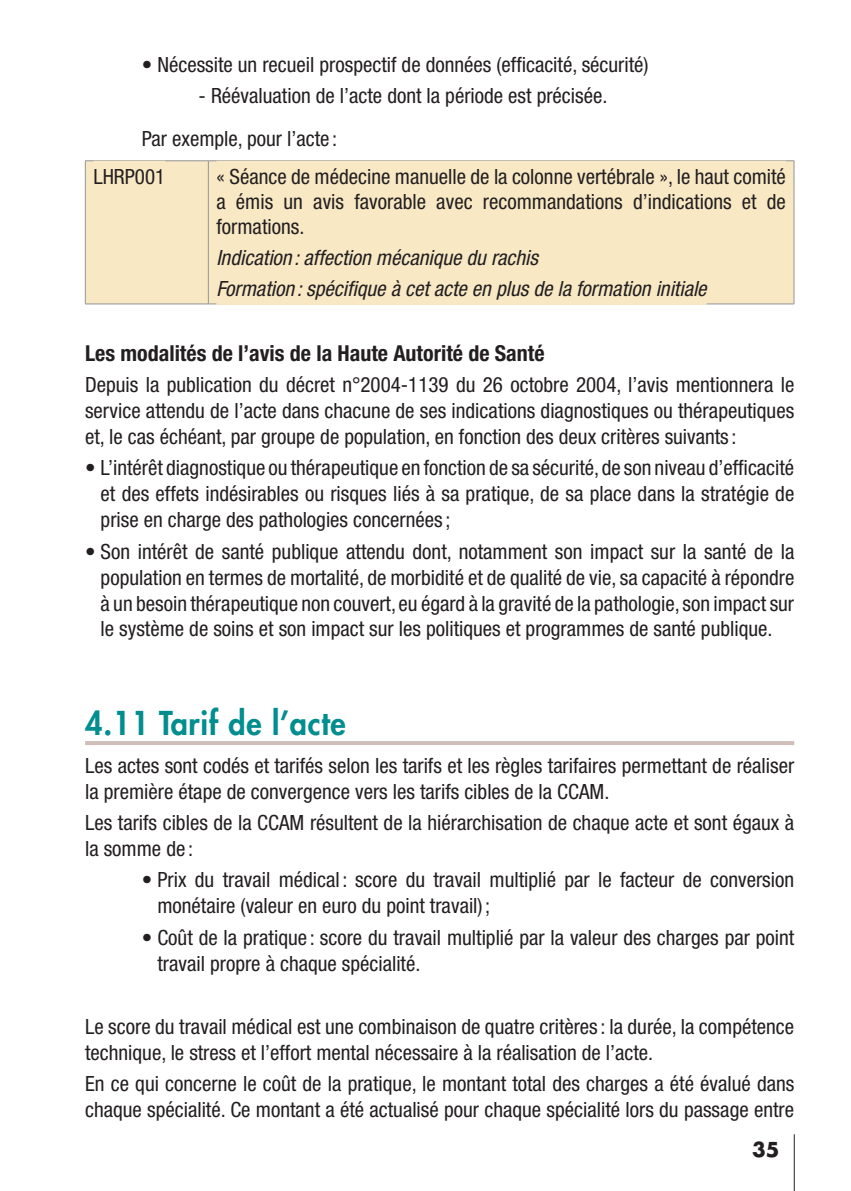
<style>
.page{position:relative;width:851px;height:1191px;background:#fff}
.page>*{position:absolute;margin:0;border:0;box-sizing:border-box;transform-origin:0 0}
.t1{font:800 32px "Futura Std";letter-spacing:.025em;color:#028d8f;scale:.95 1}
.t2{font:700 condensed 22px "Helvetica Neue LT Std";color:#231f20}
.t3{font:condensed 21px/25.8px "Helvetica Neue LT Std";color:#231f20}
.t4{font:italic condensed 21px/30.8px "Helvetica Neue LT Std";color:#231f20}
.t5{font:700 20px "Futura Std";color:#231f20}
</style>
<div class="page">
<hr style="left:793px;top:1134px;width:1px;height:57px;background:#231f20">
<hr style="left:85px;top:741px;width:709px;height:4px;background:#d0bfb8">
<div style="left:86px;top:161px;width:707px;height:143px;background:#f8e8c4"></div>
<hr style="left:208px;top:160px;width:586px;height:1px;background:#939598">
<hr style="left:793px;top:161px;width:1px;height:143px;background:#939598">
<hr style="left:208px;top:304px;width:586px;height:1px;background:#939598">
<hr style="left:85px;top:160px;width:123px;height:1px;background:#939598">
<hr style="left:85px;top:161px;width:1px;height:143px;background:#939598">
<hr style="left:208px;top:161px;width:1px;height:143px;background:#939598">
<hr style="left:85px;top:304px;width:123px;height:1px;background:#939598">
<div style="left:93px;top:161px;width:72px;height:32px;background:#f8e8c4"></div>
<div style="left:216px;top:161px;width:569px;height:32px;background:#f8e8c4"></div>
<div style="left:216px;top:186px;width:569px;height:32px;background:#f8e8c4"></div>
<div style="left:216px;top:211px;width:87px;height:32px;background:#f8e8c4"></div>
<div style="left:216px;top:242px;width:322px;height:32px;background:#f8e8c4"></div>
<div style="left:216px;top:273px;width:490px;height:32px;background:#f8e8c4"></div>
<p class="t3" style="left:142px;top:51px;width:508px">• Nécessite un recueil prospectif de données (efficacité, sécurité)</p>
<p class="t3" style="left:142px;top:74px;width:467px;line-height:42.8px;text-indent:57px">- Réévaluation de l’acte dont la période est précisée.<br>Par exemple, pour l’acte :</p>
<p class="t3" style="left:93px;top:163px;width:73px">LHRP001</p>
<p class="t3" style="left:216px;top:164px;width:571px;line-height:25.2px;text-align:justify">« Séance de médecine manuelle de la colonne vertébrale », le haut comité a émis un avis favorable avec recommandations d’indications et de formations.</p>
<p class="t4" style="left:216px;top:243px;width:491px">Indication : affection mécanique du rachis<br>Formation : spécifique à cet acte en plus de la formation initiale</p>
<p class="t2" style="left:85px;top:339px;width:461px">Les modalités de l’avis de la Haute Autorité de Santé</p>
<p class="t3" style="left:85px;top:371px;width:710px;text-align:justify">Depuis la publication du décret n°2004-1139 du 26 octobre 2004, l’avis mentionnera le service attendu de l’acte dans chacune de ses indications diagnostiques ou thérapeu-tiques et, le cas échéant, par groupe de population, en fonction des deux critères suivants :</p>
<p class="t3" style="left:101px;top:455px;width:695px;text-align:justify;text-indent:-16px">• L’intérêt diagnostique ou thérapeutique en fonction de sa sécurité, de son niveau d’efficacité et des effets indésirables ou risques liés à sa pratique, de sa place dans la stratégie de prise en charge des pathologies concernées ;</p>
<p class="t3" style="left:101px;top:538px;width:695px;text-align:justify;text-indent:-16px">• Son intérêt de santé publique attendu dont, notamment son impact sur la santé de la population en termes de mortalité, de morbidité et de qualité de vie, sa capacité à répondre à un besoin thérapeutique non couvert, eu égard à la gravité de la pathologie, son impact sur le système de soins et son impact sur les politiques et programmes de santé publique.</p>
<h1 class="t1" style="left:85px;top:703px;width:276px">4.11 Tarif de l’acte</h1>
<p class="t3" style="left:85px;top:752px;width:710px">Les actes sont codés et tarifés selon les tarifs et les règles tarifaires permettant de réaliser la première étape de convergence vers les tarifs cibles de la CCAM.</p>
<p class="t3" style="left:85px;top:809px;width:710px">Les tarifs cibles de la CCAM résultent de la hiérarchisation de chaque acte et sont égaux à la somme de :</p>
<p class="t3" style="left:157px;top:867px;width:638px;text-indent:-16px">• Prix du travail médical : score du travail multiplié par le facteur de conversion monétaire (valeur en euro du point travail) ;</p>
<p class="t3" style="left:157px;top:924px;width:638px;text-indent:-16px">• Coût de la pratique : score du travail multiplié par la valeur des charges par point travail propre à chaque spécialité.</p>
<p class="t3" style="left:85px;top:1013px;width:710px">Le score du travail médical est une combinaison de quatre critères : la durée, la compétence technique, le stress et l’effort mental nécessaire à la réalisation de l’acte.</p>
<p class="t3" style="left:85px;top:1071px;width:710px">En ce qui concerne le coût de la pratique, le montant total des charges a été évalué dans chaque spécialité. Ce montant a été actualisé pour chaque spécialité lors du passage entre</p>
<p class="t5" style="left:752px;top:1135px;width:14px">35</p>
</div>
